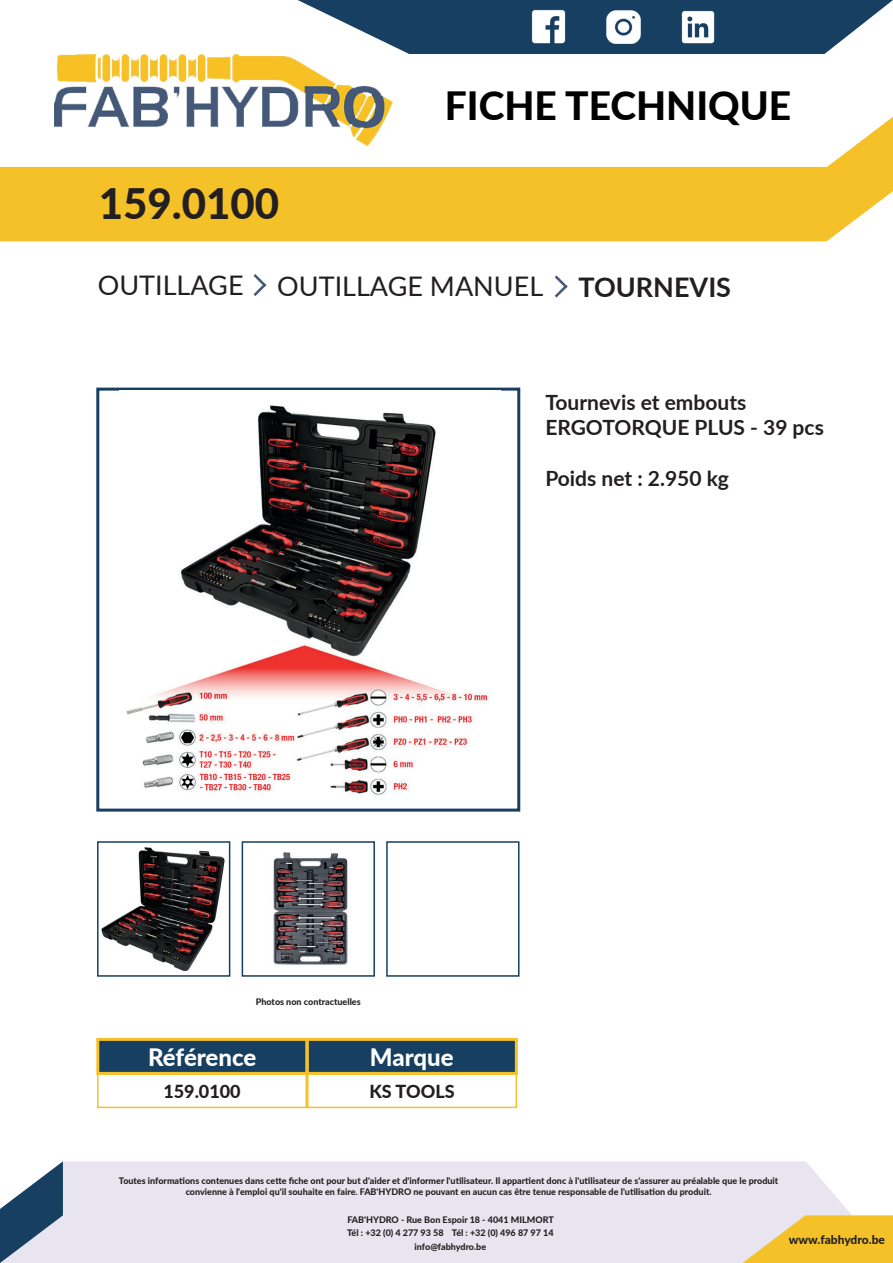
<style>
.page{position:relative;width:893px;height:1263px;background:#fff}
.page>*{position:absolute;margin:0;border:0;box-sizing:border-box;transform-origin:0 0}
.t1{font:800 42px "Lato";color:#231f20}
.t2{font:800 39px "Lato";color:#000001}
.t3{font:27px "Lato";color:#231f20}
.t4{font:700 27px "Lato";color:#231f20}
.t5{font:800 24px "Lato";letter-spacing:-.01em;color:#fff}
.t6{font:700 21px/25.2px "Lato";color:#231f20}
.t7{font:800 18px "Lato";color:#231f20}
.t8{font:800 12px "Lato";color:#231f20}
.t9{font:800 9px/13.5px "Lato";color:#231f20;text-align:center}
</style>
<div class="page">
<div style="left:63px;top:1161px;width:789px;height:102px;background:#e8e5f1"></div>
<img style="left:54px;top:53px;width:338px;height:64px">
<svg style="left:0;top:117px;width:893px;height:124px;fill:#f5c129"></svg>
<div style="left:96px;top:388px;width:424px;height:424px;border:3px solid #163f62"></div>
<div style="left:97px;top:841px;width:133px;height:136px;border:2px solid #163f62"></div>
<svg style="left:298px;top:0;width:595px;height:54px"></svg>
<img style="left:527px;top:4px;width:44px;height:45px">
<img style="left:603px;top:6px;width:42px;height:42px">
<img style="left:676px;top:6px;width:44px;height:43px">
<div style="left:386px;top:841px;width:133px;height:136px;border:2px solid #163f62"></div>
<div style="left:242px;top:841px;width:133px;height:136px;border:2px solid #163f62"></div>
<svg style="left:742px;top:1215px;width:151px;height:48px;background:#f2c854"></svg>
<svg style="left:0;top:1161px;width:63px;height:102px"></svg>
<div style="left:96px;top:1038px;width:212px;height:37px;background:#163f62;border:3px solid #f5c129"></div>
<div style="left:306px;top:1038px;width:212px;height:37px;background:#163f62;border:3px solid #f5c129"></div>
<div style="left:97px;top:1073px;width:210px;height:35px;border:2px solid #f5c129"></div>
<div style="left:307px;top:1073px;width:210px;height:35px;border:2px solid #f5c129"></div>
<svg style="left:253px;top:274px;width:13px;height:22px"></svg>
<svg style="left:555px;top:275px;width:13px;height:23px"></svg>
<img style="left:119px;top:390px;width:382px;height:405px">
<img style="left:102px;top:848px;width:122px;height:122px">
<img style="left:273px;top:852px;width:75px;height:113px">
<h1 class="t1" style="left:99px;top:172px;width:182px">159.0100</h1>
<h2 class="t2" style="left:445px;top:77px;width:348px">FICHE TECHNIQUE</h2>
<h3 class="t3" style="left:98px;top:267px;width:447px">OUTILLAGE OUTILLAGE MANUEL</h3>
<h3 class="t4" style="left:578px;top:267px;width:154px">TOURNEVIS</h3>
<h3 class="t6" style="left:545px;top:389px;width:280px">Tournevis et embouts<br>ERGOTORQUE PLUS - 39 pcs</h3>
<h3 class="t6" style="left:545px;top:465px;width:185px">Poids net : 2.950 kg</h3>
<p class="t9" style="left:256px;top:995px;width:106px">Photos non contractuelles</p>
<h3 class="t5" style="left:148px;top:1039px;width:110px">Référence</h3>
<h3 class="t5" style="left:370px;top:1039px;width:85px">Marque</h3>
<h3 class="t7" style="left:369px;top:1078px;width:87px">KS TOOLS</h3>
<h3 class="t7" style="left:163px;top:1078px;width:79px">159.0100</h3>
<p class="t9" style="left:119px;top:1175px;width:661px;line-height:10.8px">Toutes informations contenues dans cette fiche ont pour but d'aider et d'informer l'utilisateur. Il appartient donc à l'utilisateur de s'assurer au préalable que le produit convienne à l'emploi qu'il souhaite en faire. FAB'HYDRO ne pouvant en aucun cas être tenue responsable de l'utilisation du produit.</p>
<p class="t9" style="left:347px;top:1212px;width:208px">FAB'HYDRO - Rue Bon Espoir 18 - 4041 MILMORT<br>Tél : +32 (0) 4 277 93 58 Tél : +32 (0) 496 87 97 14 info@fabhydro.be</p>
<h3 class="t8" style="left:789px;top:1231px;width:98px">www.fabhydro.be</h3>
</div>
